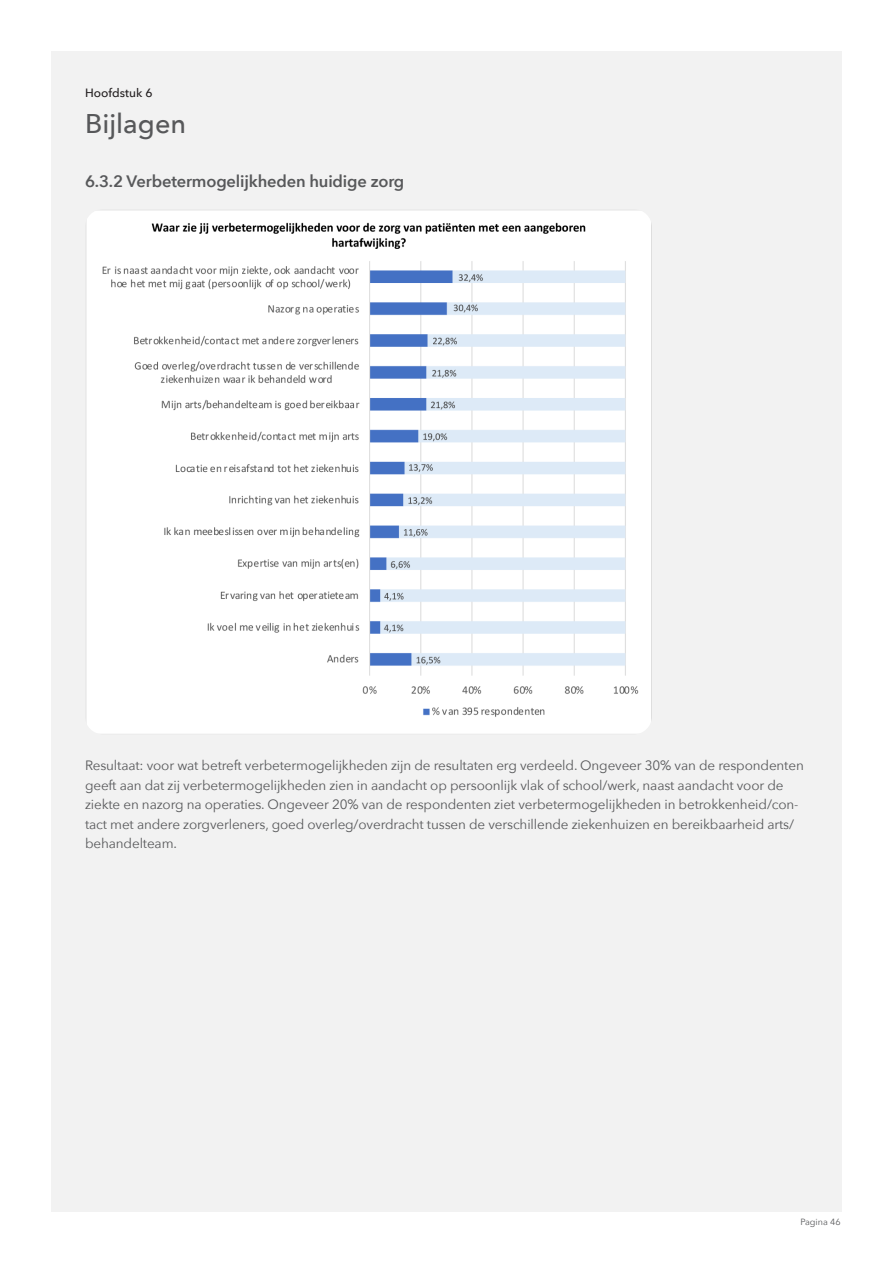
<style>
.page{position:relative;width:893px;height:1263px;background:#fff}
.page>*{position:absolute;margin:0;border:0;box-sizing:border-box;transform-origin:0 0}
.t1{font:500 27px "Avenir Next";color:#57585a}
.t2{font:600 16.5px "Avenir Next";letter-spacing:-.01em;color:#57585a}
.t3{font:13.5px/19.5px "Avenir Next";letter-spacing:-.01em;color:#57585a}
.t4{font:500 12px "Avenir Next";color:#231f20}
.t5{font:9px "Avenir Next";color:#57585a}
</style>
<div class="page">
<div style="left:51px;top:51px;width:791px;height:1161px;background:#f2f2f2"></div>
<img style="left:87px;top:211px;width:565px;height:522px">
<p class="t4" style="left:85px;top:83px;width:69px">Hoofdstuk 6</p>
<p class="t1" style="left:85px;top:101px;width:103px">Bijlagen</p>
<p class="t2" style="left:85px;top:167px;width:321px">6.3.2 Verbetermogelijkheden huidige zorg</p>
<p class="t3" style="left:85px;top:755px;width:720px">Resultaat: voor wat betreft verbetermogelijkheden zijn de resultaten erg verdeeld. Ongeveer 30% van de respondenten geeft aan dat zij verbetermogelijkheden zien in aandacht op persoonlijk vlak of school/werk, naast aandacht voor de ziekte en nazorg na operaties. Ongeveer 20% van de respondenten ziet verbetermogelijkheden in betrokkenheid/con&shy;tact met andere zorgverleners, goed overleg/overdracht tussen de verschillende ziekenhuizen en bereikbaarheid arts/ behandelteam.</p>
<p class="t5" style="left:800px;top:1214px;width:42px">Pagina 46</p>
</div>
